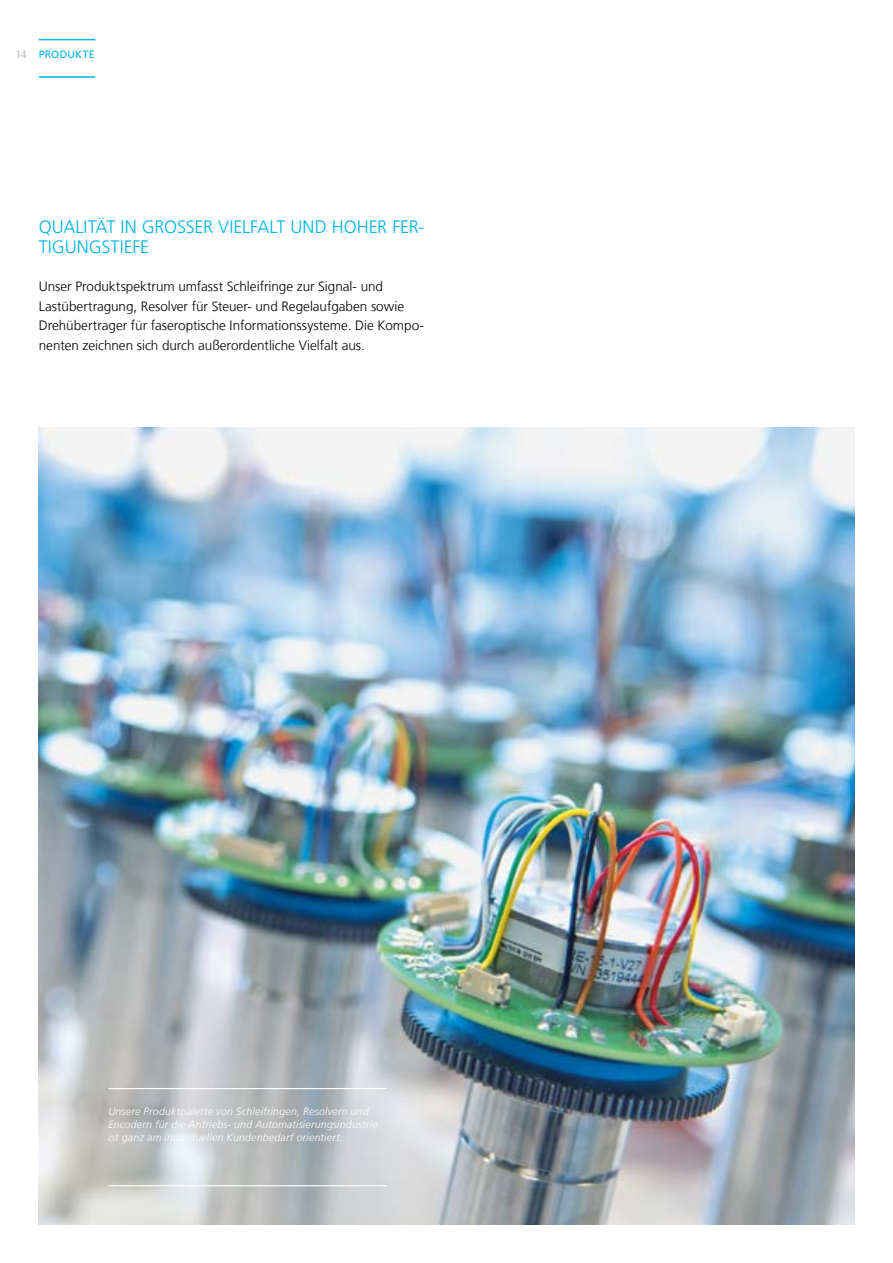
<style>
.page{position:relative;width:893px;height:1263px;background:#fff}
.page>*{position:absolute;margin:0;border:0;box-sizing:border-box;transform-origin:0 0}
.t1{font:300 18px/19.4px "Frutiger LT";color:#00b5e2}
.t2{font:300 13.5px/19.5px "Frutiger LT";color:#000}
.t3{font:italic 300 10.5px/12.8px "Frutiger LT";letter-spacing:.025em;color:#fff}
.t4{font:10.5px "Frutiger LT";letter-spacing:.02em;color:#00b5e2}
.t5{font:300 10.5px "Frutiger LT";color:#acabab}
</style>
<div class="page">
<hr style="left:39px;top:39px;width:56px;height:1px;background:#00b5e2">
<hr style="left:39px;top:76px;width:56px;height:2px;background:#00b5e2">
<img style="left:39px;top:427px;width:815px;height:797px">
<hr style="left:108px;top:1088px;width:279px;height:1px;background:#fff">
<hr style="left:108px;top:1185px;width:279px;height:1px;background:#fff">
<p class="t5" style="left:15px;top:49px;width:13px">14</p>
<p class="t4" style="left:39px;top:48px;width:57px">PRODUKTE</p>
<h1 class="t1" style="left:39px;top:218px;width:387px">QUALITÄT IN GROSSER VIELFALT UND HOHER FER-<br>TIGUNGSTIEFE</h1>
<p class="t2" style="left:39px;top:277px;width:387px">Unser Produktspektrum umfasst Schleifringe zur Signal- und Lastübertragung, Resolver für Steuer- und Regelaufgaben sowie Drehübertrager für faseroptische Informationssysteme. Die Kompo&shy;nenten zeichnen sich durch außerordentliche Vielfalt aus.</p>
<p class="t3" style="left:108px;top:1105px;width:271px">Unsere Produktpalette von Schleifringen, Resolvern und<br>Encodern für die Antriebs- und Automatisierungsindustrie ist ganz am individuellen Kundenbedarf orientiert.</p>
</div>
